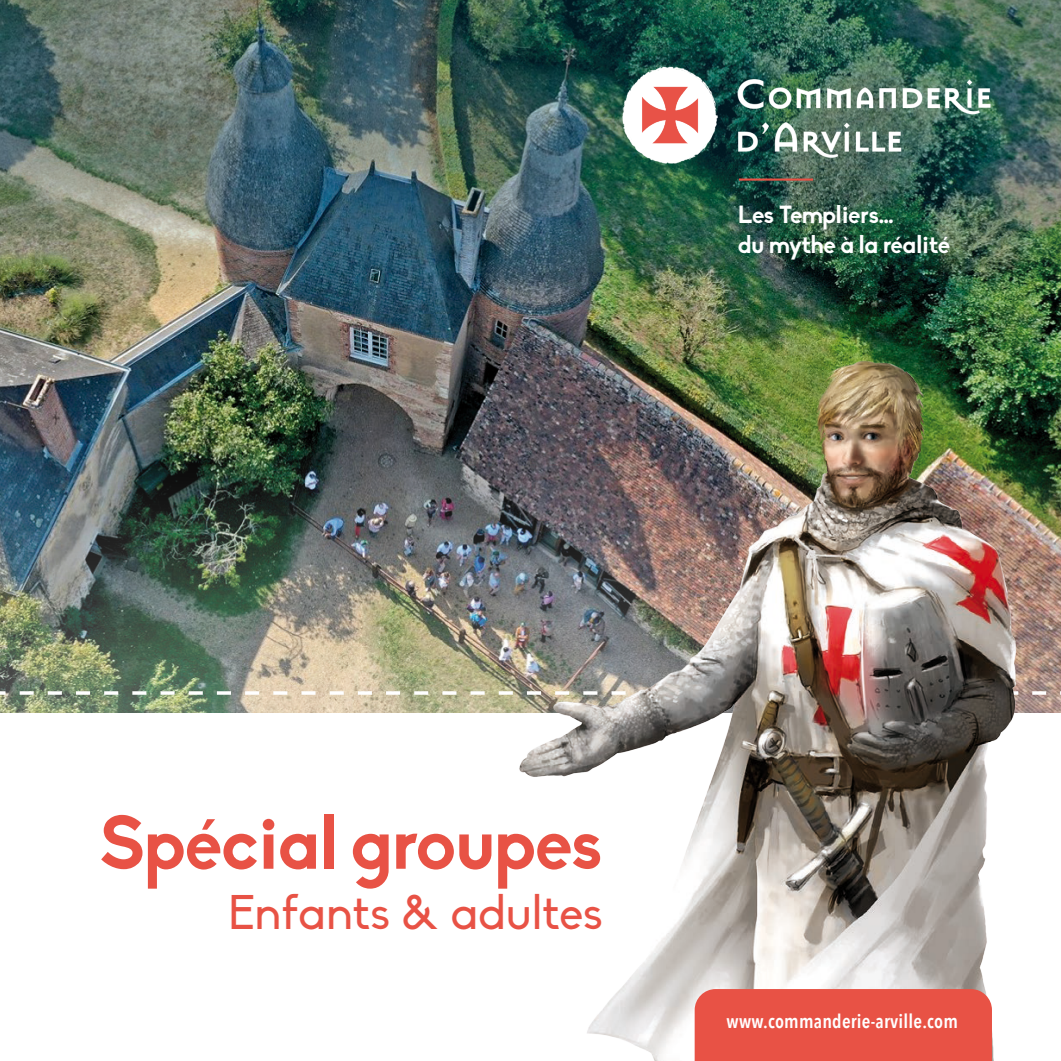
<style>
.page{position:relative;width:1061px;height:1061px;background:#fff}
.page>*{position:absolute;margin:0;border:0;box-sizing:border-box;transform-origin:0 0}
._04_TITRE_GRAND_2{font:700 74.73px "Biko";letter-spacing:-.02em;color:#e85245}
._04_TITRE_GRAND_2-2{font:47.77px "Biko";letter-spacing:.01em;color:#e85245}
._04_TITRE_GRAND_2-3{font:700 24.5px/29.4px "Biko";letter-spacing:-.02em;color:#fff}
._00_Txt_Courant{font:600 19.25px "Avenir Next Condensed";letter-spacing:.01em;color:#fff}
</style>
<div class="page">
<img style="left:0;top:0;width:1061px;height:713px">
<svg style="left:0;top:691px;width:519px;height:4px"></svg>
<svg style="left:1021px;top:691px;width:40px;height:4px"></svg>
<img style="left:519px;top:336px;width:502px;height:725px">
<div style="left:694px;top:989px;width:298px;height:72px;background:#e85245"></div>
<img style="left:611px;top:56px;width:393px;height:109px">
<hr style="left:739px;top:178px;width:74px;height:3px;background:#e85245">
<p class="_04_TITRE_GRAND_2-3" style="left:738px;top:200px;width:214px">Les Templiers…<br>du mythe à la réalité</p>
<p class="_04_TITRE_GRAND_2" style="left:99px;top:797px;width:505px">Spécial groupes</p>
<p class="_04_TITRE_GRAND_2-2" style="left:227px;top:885px;width:377px">Enfants &amp; adultes</p>
<p class="_00_Txt_Courant" style="left:726px;top:1004px;width:233px">www.commanderie-arville.com</p>
</div>
